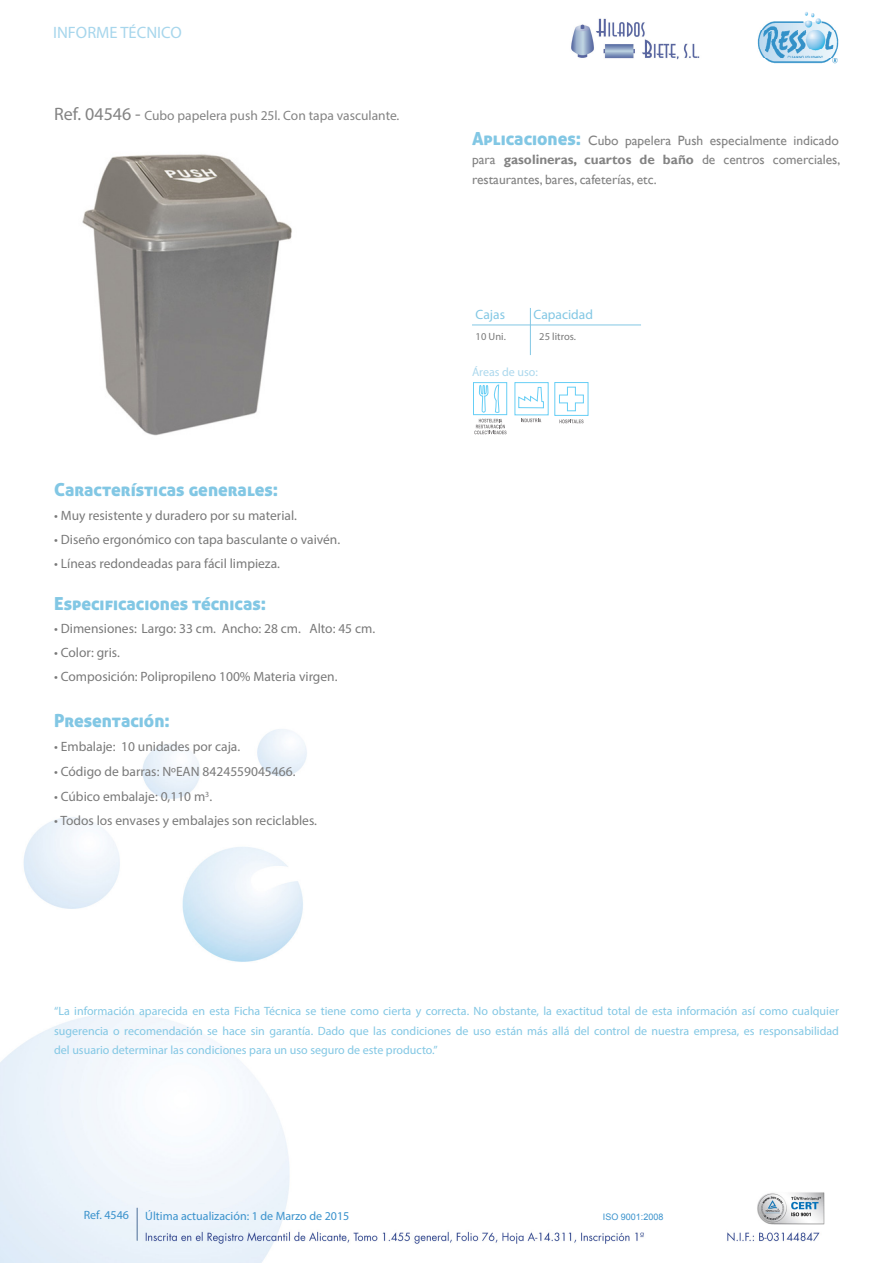
<style>
.page{position:relative;width:893px;height:1263px;background:#fff}
.page>*{position:absolute;margin:0;border:0;box-sizing:border-box;transform-origin:0 0}
.titulos{font:18px "Aller Display";color:#82c7e4}
.t1{font:16.5px "Myriad Pro";color:#a7d6ec}
.titulos_texto_descri{font:13.5px "Myriad Pro";color:#797979}
.texto_descripcion{font:13.5px/19.5px "Gill Sans";color:#838383;text-align:justify}
.titulos-2{font:13.5px "Myriad Pro";color:#838383}
.titulos-3{font:13.5px "Myriad Pro";color:#82c7e4}
.texto_descripcion-2{font:12px/19.5px "Myriad Pro";color:#82c7e4;text-align:justify}
.t2{font:12px "Myriad Pro";color:#3a92cc}
.texto_descripcion-3{font:12px "Myriad Pro";color:#acd8ed}
.titulos-4{font:10.5px "Myriad Pro";color:#797979}
.t3{font:9px "Arial";color:#3a92cc}
.s1{font-size:18px}
.s2{font-family:"Aller Display";font-size:18px;color:#82c7e4}
.s3{font-weight:700}
</style>
<div class="page">
<img style="left:0;top:729px;width:824px;height:534px">
<img style="left:757px;top:1191px;width:68px;height:33px">
<hr style="left:137px;top:1208px;width:1px;height:32px;background:#4c6d97">
<img style="left:758px;top:12px;width:81px;height:52px">
<img style="left:571px;top:18px;width:129px;height:42px">
<hr style="left:530px;top:308px;width:1px;height:47px;background:#82c7e4">
<hr style="left:472px;top:325px;width:169px;height:1px;background:#82c7e4">
<svg style="left:474px;top:419px;width:32px;height:15px"></svg>
<svg style="left:479px;top:384px;width:21px;height:29px"></svg>
<svg style="left:514px;top:382px;width:35px;height:40px"></svg>
<img style="left:82px;top:154px;width:210px;height:282px">
<svg style="left:559px;top:419px;width:24px;height:4px"></svg>
<div style="left:554px;top:382px;width:34px;height:34px;background:linear-gradient(to right,#fbfefe,#fbfefe)"></div>
<svg style="left:559px;top:386px;width:25px;height:25px"></svg>
<p class="t1" style="left:53px;top:23px;width:130px">INFORME TÉCNICO</p>
<p class="titulos-2" style="left:54px;top:107px;width:347px"><span class="s1">Ref. 04546 -</span> Cubo papelera push 25l. Con tapa vasculante.</p>
<p class="titulos" style="left:54px;top:478px;width:225px">Características generales:</p>
<p class="titulos_texto_descri" style="left:54px;top:507px;width:244px">• Muy resistente y duradero por su material.</p>
<p class="titulos_texto_descri" style="left:54px;top:531px;width:287px">• Diseño ergonómico con tapa basculante o vaivén.</p>
<p class="titulos_texto_descri" style="left:54px;top:555px;width:227px">• Líneas redondeadas para fácil limpieza.</p>
<p class="titulos" style="left:54px;top:592px;width:213px">Especificaciones técnicas:</p>
<p class="titulos_texto_descri" style="left:54px;top:620px;width:322px">• Dimensiones: Largo: 33 cm. Ancho: 28 cm. Alto: 45 cm.</p>
<p class="titulos_texto_descri" style="left:54px;top:644px;width:67px">• Color: gris.</p>
<p class="titulos_texto_descri" style="left:54px;top:668px;width:285px">• Composición: Polipropileno 100% Materia virgen.</p>
<p class="titulos" style="left:54px;top:709px;width:117px">Presentación:</p>
<p class="titulos_texto_descri" style="left:54px;top:738px;width:188px">• Embalaje: 10 unidades por caja.</p>
<p class="titulos_texto_descri" style="left:54px;top:763px;width:243px">• Código de barras: NºEAN 8424559045466.</p>
<p class="titulos_texto_descri" style="left:54px;top:788px;width:159px">• Cúbico embalaje: 0,110 m<sup>3</sup>.</p>
<p class="titulos_texto_descri" style="left:54px;top:812px;width:264px">• Todos los envases y embalajes son reciclables.</p>
<p class="texto_descripcion" style="left:472px;top:130px;width:370px"><span class="s2">Aplicaciones:</span> Cubo papelera Push especialmente indicado para <span class="s3">gasolineras, cuartos de baño</span> de centros comerciales, restaurantes, bares, cafeterías, etc.</p>
<p class="titulos-3" style="left:476px;top:306px;width:31px">Cajas</p>
<p class="titulos-3" style="left:534px;top:306px;width:61px">Capacidad</p>
<p class="titulos-4" style="left:476px;top:330px;width:32px">10 Uni.</p>
<p class="titulos-4" style="left:539px;top:330px;width:38px">25 litros.</p>
<p class="texto_descripcion-3" style="left:472px;top:365px;width:67px">Áreas de uso:</p>
<p class="texto_descripcion-2" style="left:54px;top:1001px;width:786px">“La información aparecida en esta Ficha Técnica se tiene como cierta y correcta. No obstante, la exactitud total de esta información así como cualquier sugerencia o recomendación se hace sin garantía. Dado que las condiciones de uso están más allá del control de nuestra empresa, es responsabilidad del usuario determinar las condiciones para un uso seguro de este producto.”</p>
<p class="t2" style="left:84px;top:1207px;width:47px">Ref. 4546</p>
<p class="t2" style="left:145px;top:1208px;width:206px">Última actualización: 1 de Marzo de 2015</p>
<p class="t3" style="left:603px;top:1210px;width:62px">ISO 9001:2008</p>
</div>
